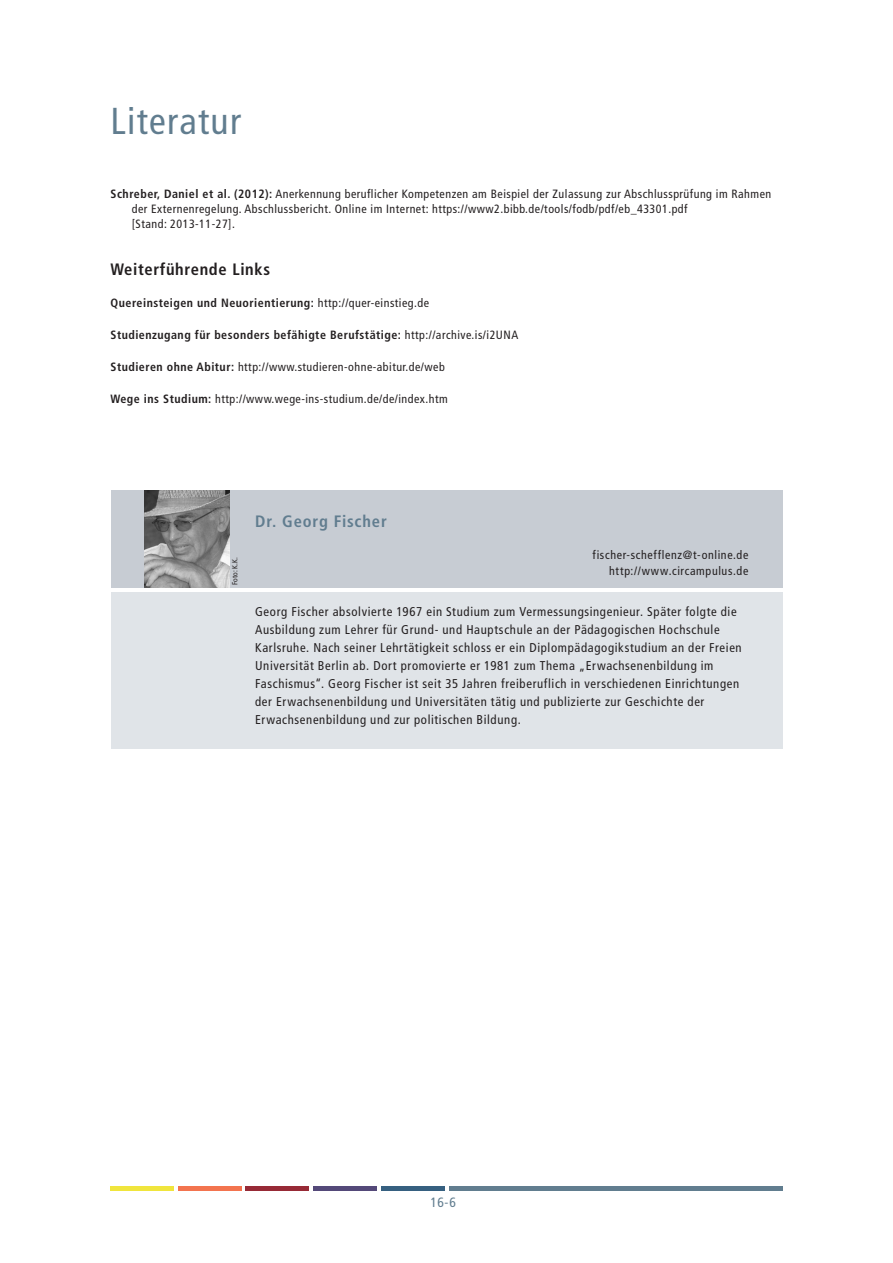
<style>
.page{position:relative;width:893px;height:1263px;background:#fff}
.page>*{position:absolute;margin:0;border:0;box-sizing:border-box;transform-origin:0 0}
.t1{font:condensed 37.5px "Frutiger LT Std";letter-spacing:.035em;color:#617d8f}
.t2{font:700 condensed 16.5px "Frutiger LT Std";letter-spacing:.04em;color:#231f20}
.t3{font:700 condensed 16.5px "Frutiger LT Std";letter-spacing:.05em;color:#617d8f}
.t4{font:condensed 13.5px "Frutiger LT Std";color:#617d8f}
.t5{font:condensed 12.75px/18px "Frutiger LT Std";letter-spacing:.05em;color:#231f20}
.t6{font:condensed 12px/15px "Frutiger LT Std";letter-spacing:.04em;color:#231f20}
.t7{font:700 condensed 12px "Frutiger LT Std";letter-spacing:.04em;color:#231f20}
.t8{font:condensed 7.5px "Frutiger LT Std";color:#231f20}
.s1{font-weight:700}
.s2{font-weight:400}
</style>
<div class="page">
<div style="left:111px;top:1186px;width:63px;height:5px;background:#f0e53d"></div>
<div style="left:178px;top:1186px;width:64px;height:5px;background:#f3744f"></div>
<div style="left:246px;top:1186px;width:63px;height:5px;background:#972a36"></div>
<div style="left:313px;top:1186px;width:64px;height:5px;background:#544979"></div>
<div style="left:381px;top:1186px;width:63px;height:5px;background:#366080"></div>
<div style="left:449px;top:1186px;width:333px;height:5px;background:#617d8f"></div>
<div style="left:111px;top:490px;width:671px;height:98px;background:#c7ccd3"></div>
<div style="left:111px;top:592px;width:671px;height:157px;background:#e0e4e8"></div>
<img style="left:145px;top:490px;width:85px;height:98px">
<h1 class="t1" style="left:111px;top:100px;width:132px">Literatur</h1>
<p class="t6" style="left:132px;top:186px;width:641px;text-indent:-21px"><span class="s1">Schreber, Daniel et al. (2012):</span> Anerkennung beruflicher Kompetenzen am Beispiel der Zulassung zur Abschlussprüfung im Rahmen der Externenregelung. Abschlussbericht. Online im Internet: https://www2.bibb.de/tools/fodb/pdf/eb_43301.pdf<br>[Stand: 2013-11-27].</p>
<p class="t2" style="left:111px;top:259px;width:161px">Weiterführende Links</p>
<p class="t7" style="left:111px;top:296px;width:320px">Quereinsteigen und Neuorientierung: <span class="s2">http://quer-einstieg.de</span></p>
<p class="t7" style="left:111px;top:328px;width:409px">Studienzugang für besonders befähigte Berufstätige: <span class="s2">http://archive.is/i2UNA</span></p>
<p class="t6" style="left:111px;top:359px;width:336px"><span class="s1">Studieren ohne Abitur:</span> http://www.studieren-ohne-abitur.de/web</p>
<p class="t6" style="left:111px;top:391px;width:339px"><span class="s1">Wege ins Studium:</span> http://www.wege-ins-studium.de/de/index.htm</p>
<p class="t8" style="left:230px;top:584px;width:29px;rotate:-90deg">Foto: K.K.</p>
<p class="t3" style="left:255px;top:512px;width:133px">Dr. Georg Fischer</p>
<p class="t6" style="left:593px;top:546px;width:157px;line-height:16.5px;text-align:right">fischer-schefflenz@t-online.de http://www.circampulus.de</p>
<p class="t5" style="left:255px;top:602px;width:488px">Georg Fischer absolvierte 1967 ein Studium zum Vermessungsingenieur. Später folgte die Ausbildung zum Lehrer für Grund- und Hauptschule an der Pädagogischen Hochschule Karlsruhe. Nach seiner Lehrtätigkeit schloss er ein Diplompädagogikstudium an der Freien Universität Berlin ab. Dort promovierte er 1981 zum Thema „Erwachsenenbildung im Faschismus“. Georg Fischer ist seit 35 Jahren freiberuflich in verschiedenen Einrichtungen der Erwachsenenbildung und Universitäten tätig und publizierte zur Geschichte der Erwachsenenbildung und zur politischen Bildung.</p>
<p class="t4" style="left:430px;top:1195px;width:27px">16-6</p>
</div>
